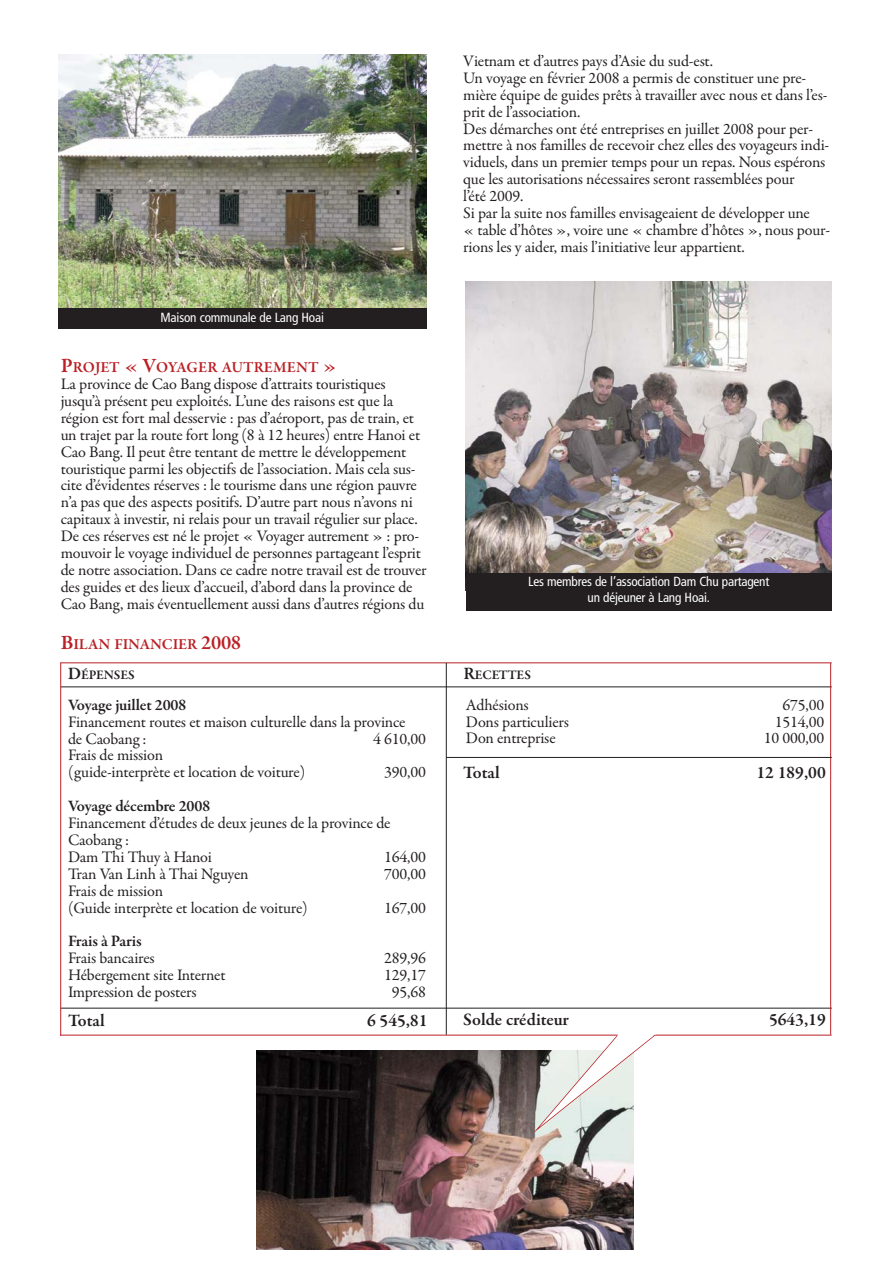
<style>
.page{position:relative;width:893px;height:1263px;background:#fff}
.page>*{position:absolute;margin:0;border:0;box-sizing:border-box;transform-origin:0 0}
.t1{font:600 17.7px "Garamond Premr Pro";color:#231f20}
.t2{font:16.2px/17px "Garamond Premr Pro";letter-spacing:-.01em;color:#231f20}
.t3{font:600 16.2px "Garamond Premr Pro";letter-spacing:-.01em;color:#231f20}
.t4{font:600 15.45px "Garamond Premr Pro";letter-spacing:-.005em;color:#ba2025}
.t5{font:condensed 13.2px/15.9px "Frutiger LT Std";letter-spacing:-.015em;color:#fff;text-align:center}
.t6{font:600 13.2px "Garamond Premr Pro";letter-spacing:-.01em;color:#231f20}
.s1{font-size:20.55px}
.s2{font-size:17.7px}
</style>
<div class="page">
<img style="left:58px;top:54px;width:368px;height:254px">
<div style="left:58px;top:308px;width:368px;height:21px;background:#231f20"></div>
<img style="left:466px;top:281px;width:366px;height:292px">
<div style="left:466px;top:573px;width:366px;height:38px;background:#231f20"></div>
<hr style="left:61px;top:662px;width:771px;height:1px;background:#ba2025">
<hr style="left:61px;top:687px;width:771px;height:1px;background:#231f20">
<hr style="left:61px;top:1008px;width:771px;height:1px;background:#231f20">
<hr style="left:446px;top:663px;width:1px;height:372px;background:#231f20">
<hr style="left:830px;top:663px;width:1px;height:372px;background:#ba2025">
<hr style="left:446px;top:757px;width:386px;height:1px;background:#231f20">
<hr style="left:60px;top:662px;width:1px;height:374px;background:#ba2025">
<img style="left:256px;top:1050px;width:377px;height:199px">
<hr style="left:61px;top:1035px;width:771px;height:1px;background:#ba2025">
<svg style="left:533px;top:1034px;width:124px;height:99px"></svg>
<p class="t5" style="left:161px;top:311px;width:165px">Maison communale de Lang Hoai</p>
<p class="t4" style="left:61px;top:361px;width:278px"><span class="s1">P</span>ROJET <span class="s1">« V</span>OYAGER AUTREMENT <span class="s1">»</span></p>
<p class="t2" style="left:61px;top:377px;width:367px">La province de Cao Bang dispose d’attraits touristiques jusqu’à présent peu exploités. L’une des raisons est que la région est fort mal desservie : pas d’aéroport, pas de train, et un trajet par la route fort long (8 à 12 heures) entre Hanoi et Cao Bang. Il peut être tentant de mettre le développement touristique parmi les objectifs de l’association. Mais cela sus&shy;cite d’évidentes réserves : le tourisme dans une région pauvre n’a pas que des aspects positifs. D’autre part nous n’avons ni capitaux à investir, ni relais pour un travail régulier sur place.<br>De ces réserves est né le projet « Voyager autrement » : pro&shy;mouvoir le voyage individuel de personnes partageant l’esprit de notre association. Dans ce cadre notre travail est de trouver des guides et des lieux d’accueil, d’abord dans la province de Cao Bang, mais éventuellement aussi dans d’autres régions du</p>
<p class="t4" style="left:61px;top:639px;width:182px"><span class="s1">B</span>ILAN FINANCIER <span class="s1">2008</span></p>
<p class="t2" style="left:463px;top:54px;width:368px">Vietnam et d’autres pays d’Asie du sud-est.<br>Un voyage en février 2008 a permis de constituer une pre&shy;mière équipe de guides prêts à travailler avec nous et dans l’es&shy;prit de l’association.<br>Des démarches ont été entreprises en juillet 2008 pour per&shy;mettre à nos familles de recevoir chez elles des voyageurs indi&shy;viduels, dans un premier temps pour un repas. Nous espérons que les autorisations nécessaires seront rassemblées pour<br>l’été 2009.<br>Si par la suite nos familles envisageaient de développer une<br>« table d’hôtes », voire une « chambre d’hôtes », nous pour&shy;rions les y aider, mais l’initiative leur appartient.</p>
<p class="t5" style="left:528px;top:575px;width:243px">Les membres de l’association Dam Chu partagent un déjeuner à Lang Hoai.</p>
<p class="t6" style="left:68px;top:670px;width:68px"><span class="s2">D</span>ÉPENSES</p>
<p class="t6" style="left:463px;top:670px;width:69px"><span class="s2">R</span>ECETTES</p>
<p class="t3" style="left:68px;top:698px;width:120px">Voyage juillet 2008</p>
<p class="t2" style="left:68px;top:715px;width:339px">Financement routes et maison culturelle dans la province de Caobang :</p>
<p class="t2" style="left:466px;top:698px;width:64px">Adhésions</p>
<p class="t2" style="left:782px;top:698px;width:43px">675,00</p>
<p class="t2" style="left:466px;top:715px;width:105px">Dons particuliers</p>
<p class="t2" style="left:775px;top:715px;width:51px">1514,00</p>
<p class="t2" style="left:466px;top:731px;width:91px">Don entreprise</p>
<p class="t2" style="left:764px;top:731px;width:62px">10 000,00</p>
<p class="t2" style="left:373px;top:732px;width:54px">4 610,00</p>
<p class="t2" style="left:68px;top:748px;width:239px">Frais de mission<br>(guide-interprète et location de voiture)</p>
<p class="t1" style="left:463px;top:766px;width:38px">Total</p>
<p class="t1" style="left:756px;top:766px;width:71px">12 189,00</p>
<p class="t2" style="left:384px;top:765px;width:43px">390,00</p>
<p class="t3" style="left:68px;top:800px;width:144px">Voyage décembre 2008</p>
<p class="t2" style="left:68px;top:816px;width:324px">Financement d’études de deux jeunes de la province de<br>Caobang :<br>Dam Thi Thuy à Hanoi</p>
<p class="t2" style="left:384px;top:850px;width:43px">164,00</p>
<p class="t2" style="left:68px;top:867px;width:182px">Tran Van Linh à Thai Nguyen</p>
<p class="t2" style="left:384px;top:867px;width:43px">700,00</p>
<p class="t2" style="left:68px;top:884px;width:241px">Frais de mission<br>(Guide interprète et location de voiture)</p>
<p class="t2" style="left:384px;top:901px;width:43px">167,00</p>
<p class="t3" style="left:68px;top:935px;width:75px">Frais à Paris</p>
<p class="t2" style="left:68px;top:951px;width:88px">Frais bancaires</p>
<p class="t2" style="left:384px;top:951px;width:43px">289,96</p>
<p class="t2" style="left:68px;top:968px;width:159px">Hébergement site Internet</p>
<p class="t2" style="left:384px;top:968px;width:43px">129,17</p>
<p class="t2" style="left:68px;top:985px;width:130px">Impression de posters</p>
<p class="t2" style="left:392px;top:985px;width:36px">95,68</p>
<p class="t1" style="left:68px;top:1014px;width:38px">Total</p>
<p class="t1" style="left:367px;top:1014px;width:62px">6 545,81</p>
<p class="t1" style="left:463px;top:1013px;width:107px">Solde créditeur</p>
<p class="t1" style="left:769px;top:1013px;width:58px">5643,19</p>
</div>
